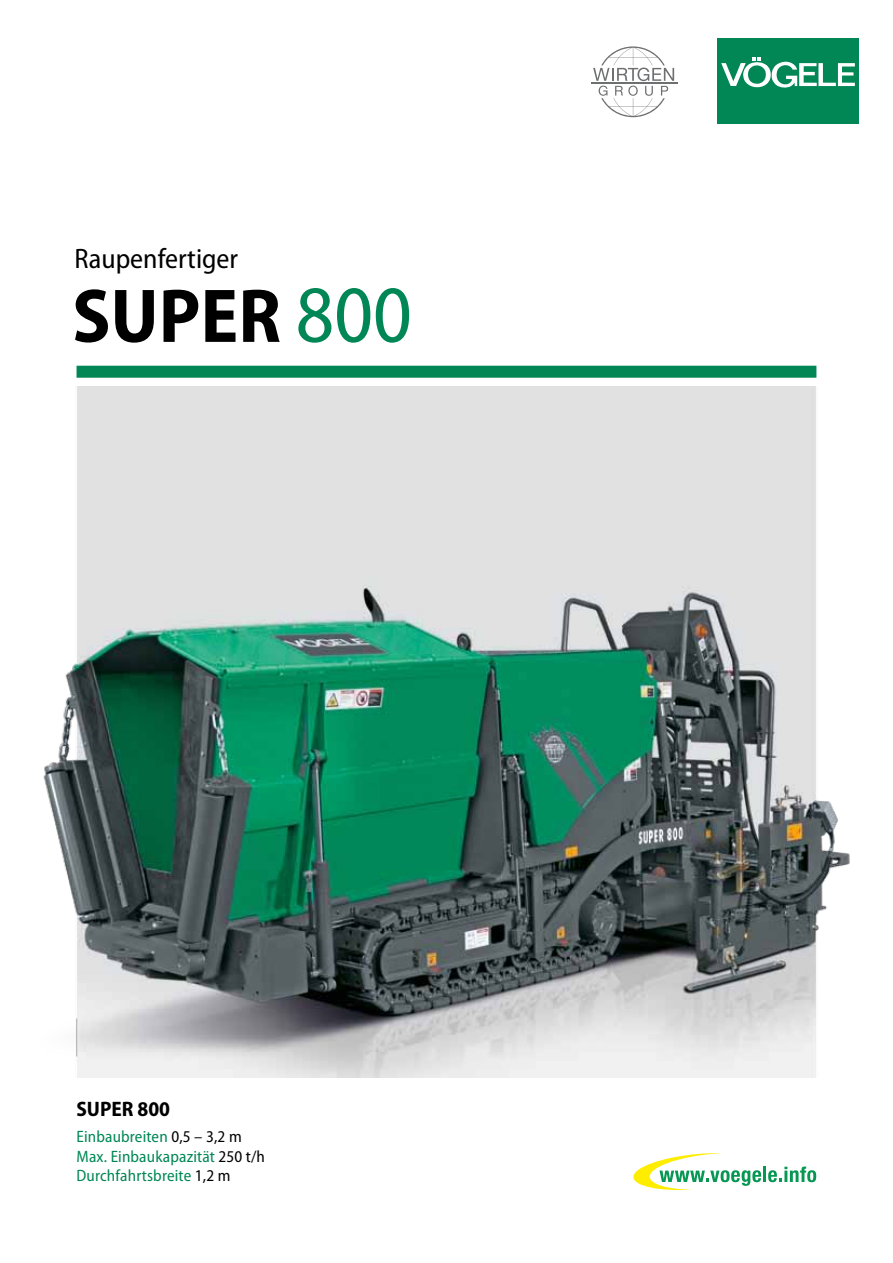
<style>
.page{position:relative;width:893px;height:1263px;background:#fff}
.page>*{position:absolute;margin:0;border:0;box-sizing:border-box;transform-origin:0 0}
.t1{font:700 semi-condensed 76.8px "Myriad Pro";color:#000}
.t2{font:semi-condensed 28.2px "Myriad Pro";color:#000}
.t3{font:700 semi-condensed 21px "Myriad Pro";color:#000}
.t4{font:semi-condensed 16.5px/19.5px "Myriad Pro";letter-spacing:.01em;color:#008755}
.s1{font-weight:400;font-size:81.6px;color:#008755}
.s2{color:#000}
</style>
<div class="page">
<div style="left:77px;top:366px;width:739px;height:12px;background:#008755"></div>
<svg style="left:633px;top:1153px;width:128px;height:37px"></svg>
<hr style="left:763px;top:1167px;width:3px;height:15px;background:#069753">
<svg style="left:768px;top:1166px;width:48px;height:16px"></svg>
<div style="left:718px;top:38px;width:141px;height:86px;background:#008755"></div>
<svg style="left:721px;top:58px;width:134px;height:30px"></svg>
<hr style="left:591px;top:83px;width:87px;height:1px;background:#6e6f70">
<svg style="left:593px;top:46px;width:81px;height:71px"></svg>
<img style="left:43px;top:387px;width:807px;height:691px">
<p class="t2" style="left:74px;top:241px;width:165px">Raupenfertiger</p>
<p class="t1" style="left:72px;top:273px;width:341px">SUPER <span class="s1">800</span></p>
<p class="t3" style="left:77px;top:1097px;width:95px">SUPER 800</p>
<p class="t4" style="left:77px;top:1127px;width:190px">Einbaubreiten <span class="s2">0,5 – 3,2 m<br></span>Max. Einbaukapazität <span class="s2">250 t/h<br></span>Durchfahrtsbreite <span class="s2">1,2 m</span></p>
</div>
